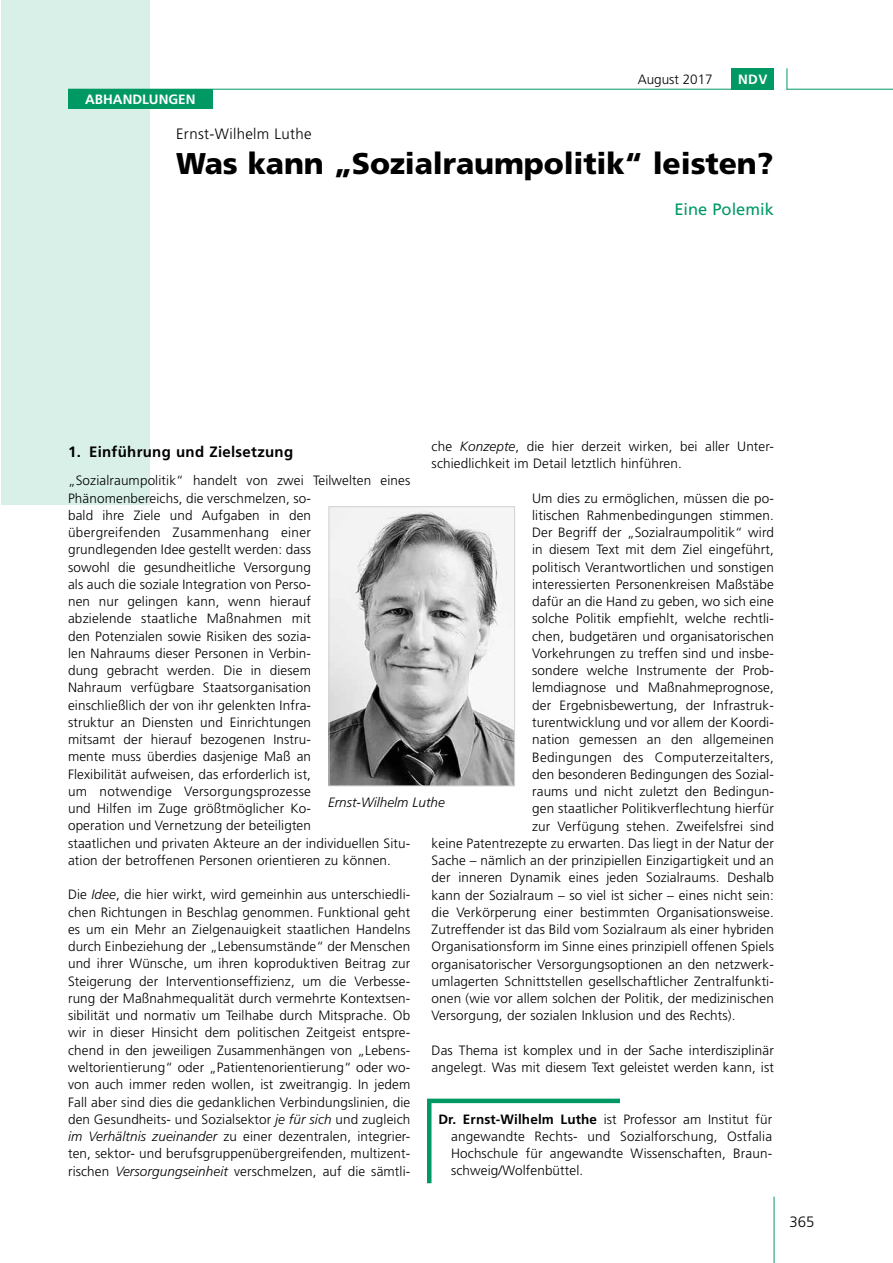
<style>
.page{position:relative;width:893px;height:1263px;background:#fff}
.page>*{position:absolute;margin:0;border:0;box-sizing:border-box;transform-origin:0 0}
.t1{font:900 30px "Frutiger LT";letter-spacing:-.005em;color:#000}
.t2{font:16.5px "Frutiger LT";color:#009964}
.t3{font:700 15px "Frutiger LT";letter-spacing:.02em;color:#000}
.t4{font:300 15px "Frutiger LT";letter-spacing:.02em;color:#000}
.t5{font:300 13.5px/17.2px "Frutiger LT";letter-spacing:.01em;color:#000}
.t6{font:italic 300 13.5px "Frutiger LT";color:#000}
.t7{font:700 13.5px "Frutiger LT";color:#fff}
.s1{font-style:italic}
.s2{font-weight:700}
</style>
<div class="page">
<div style="left:1px;top:0;width:149px;height:505px;background:#d9f0e8"></div>
<hr style="left:774px;top:1197px;width:1px;height:66px;background:#009964">
<hr style="left:787px;top:89px;width:106px;height:1px;background:#009964">
<hr style="left:68px;top:89px;width:706px;height:1px;background:#009964">
<svg style="left:787px;top:68px;width:1px;height:22px"></svg>
<div style="left:731px;top:68px;width:43px;height:21px;background:#009964"></div>
<div style="left:68px;top:90px;width:144px;height:19px;background:#009964"></div>
<img style="left:331px;top:508px;width:182px;height:276px">
<div style="left:329px;top:506px;width:186px;height:280px;border:1px solid #d1d3d4"></div>
<div style="left:427px;top:1098px;width:193px;height:5px;background:#009964"></div>
<hr style="left:427px;top:1102px;width:4px;height:81px;background:#009964">
<p class="t7" style="left:85px;top:92px;width:112px">ABHANDLUNGEN</p>
<p class="t5" style="left:638px;top:71px;width:77px">August 2017</p>
<p class="t7" style="left:738px;top:71px;width:31px">NDV</p>
<p class="t4" style="left:176px;top:125px;width:137px">Ernst-Wilhelm Luthe</p>
<h1 class="t1" style="left:176px;top:145px;width:599px">Was kann „Sozialraumpolitik“ leisten?</h1>
<p class="t2" style="left:674px;top:199px;width:101px">Eine Polemik</p>
<p class="t5" style="left:432px;top:438px;width:344px">che <span class="s1">Konzepte</span>, die hier derzeit wirken, bei aller Unter&shy;schiedlichkeit im Detail letztlich hinführen.</p>
<p class="t5" style="left:532px;top:490px;width:243px">Um dies zu ermöglichen, müssen die po-</p>
<p class="t5" style="left:532px;top:507px;width:243px">litischen Rahmenbedingungen stimmen.</p>
<p class="t5" style="left:532px;top:524px;width:243px">Der Begriff der „Sozialraumpolitik“ wird</p>
<p class="t5" style="left:532px;top:541px;width:243px">in diesem Text mit dem Ziel eingeführt,</p>
<p class="t5" style="left:532px;top:559px;width:243px">politisch Verantwortlichen und sonstigen</p>
<p class="t5" style="left:532px;top:576px;width:243px">interessierten Personenkreisen Maßstäbe</p>
<p class="t5" style="left:532px;top:593px;width:243px">dafür an die Hand zu geben, wo sich eine</p>
<p class="t5" style="left:532px;top:610px;width:243px">solche Politik empfiehlt, welche rechtli-</p>
<p class="t5" style="left:532px;top:628px;width:243px">chen, budgetären und organisatorischen</p>
<p class="t5" style="left:532px;top:645px;width:243px">Vorkehrungen zu treffen sind und insbe-</p>
<p class="t5" style="left:532px;top:662px;width:243px">sondere welche Instrumente der Prob-</p>
<p class="t5" style="left:532px;top:679px;width:243px">lemdiagnose und Maßnahmeprognose,</p>
<p class="t5" style="left:532px;top:697px;width:243px">der Ergebnisbewertung, der Infrastruk-</p>
<p class="t5" style="left:532px;top:714px;width:243px">turentwicklung und vor allem der Koordi-</p>
<p class="t5" style="left:532px;top:731px;width:243px">nation gemessen an den allgemeinen</p>
<p class="t5" style="left:532px;top:748px;width:243px">Bedingungen des Computerzeitalters,</p>
<p class="t5" style="left:532px;top:766px;width:243px">den besonderen Bedingungen des Sozial-</p>
<p class="t5" style="left:532px;top:783px;width:243px">raums und nicht zuletzt den Bedingun-</p>
<p class="t5" style="left:532px;top:800px;width:243px">gen staatlicher Politikverflechtung hierfür</p>
<p class="t5" style="left:532px;top:817px;width:243px">zur Verfügung stehen. Zweifelsfrei sind</p>
<p class="t5" style="left:432px;top:835px;width:344px">keine Patentrezepte zu erwarten. Das liegt in der Natur der</p>
<p class="t5" style="left:432px;top:852px;width:344px">Sache – nämlich an der prinzipiellen Einzigartigkeit und an</p>
<p class="t5" style="left:432px;top:869px;width:344px">der inneren Dynamik eines jeden Sozialraums. Deshalb</p>
<p class="t5" style="left:432px;top:886px;width:344px">kann der Sozialraum – so viel ist sicher – eines nicht sein:</p>
<p class="t5" style="left:432px;top:904px;width:344px">die Verkörperung einer bestimmten Organisationsweise.</p>
<p class="t5" style="left:432px;top:921px;width:344px">Zutreffender ist das Bild vom Sozialraum als einer hybriden</p>
<p class="t5" style="left:432px;top:938px;width:344px">Organisationsform im Sinne eines prinzipiell offenen Spiels</p>
<p class="t5" style="left:432px;top:955px;width:343px">organisatorischer Versorgungsoptionen an den netzwerk-</p>
<p class="t5" style="left:432px;top:973px;width:344px">umlagerten Schnittstellen gesellschaftlicher Zentralfunkti-</p>
<p class="t5" style="left:432px;top:990px;width:344px">onen (wie vor allem solchen der Politik, der medizinischen</p>
<p class="t5" style="left:432px;top:1007px;width:305px">Versorgung, der sozialen Inklusion und des Rechts).</p>
<p class="t5" style="left:432px;top:1042px;width:344px">Das Thema ist komplex und in der Sache interdisziplinär angelegt. Was mit diesem Text geleistet werden kann, ist</p>
<p class="t3" style="left:68px;top:443px;width:227px">1. Einführung und Zielsetzung</p>
<p class="t5" style="left:68px;top:472px;width:344px">„Sozialraumpolitik“ handelt von zwei Teilwelten eines Phänomenbereichs, die verschmelzen, so-<br>bald ihre Ziele und Aufgaben in den<br>übergreifenden Zusammenhang einer<br>grundlegenden Idee gestellt werden: dass<br>sowohl die gesundheitliche Versorgung<br>als auch die soziale Integration von Perso-<br>nen nur gelingen kann, wenn hierauf<br>abzielende staatliche Maßnahmen mit<br>den Potenzialen sowie Risiken des sozia-<br>len Nahraums dieser Personen in Verbin-<br>dung gebracht werden. Die in diesem<br>Nahraum verfügbare Staatsorganisation<br>einschließlich der von ihr gelenkten Infra-<br>struktur an Diensten und Einrichtungen<br>mitsamt der hierauf bezogenen Instru-<br>mente muss überdies dasjenige Maß an<br>Flexibilität aufweisen, das erforderlich ist,<br>um notwendige Versorgungsprozesse<br>und Hilfen im Zuge größtmöglicher Ko-<br>operation und Vernetzung der beteiligten<br>staatlichen und privaten Akteure an der individuellen Situ&shy;ation der betroffenen Personen orientieren zu können.</p>
<p class="t5" style="left:68px;top:886px;width:344px;text-align:justify">Die <span class="s1">Idee</span>, die hier wirkt, wird gemeinhin aus unterschiedli&shy;chen Richtungen in Beschlag genommen. Funktional geht es um ein Mehr an Zielgenauigkeit staatlichen Handelns durch Einbeziehung der „Lebensumstände“ der Menschen und ihrer Wünsche, um ihren koproduktiven Beitrag zur Steigerung der Interventionseffizienz, um die Verbesse&shy;rung der Maßnahmequalität durch vermehrte Kontextsen&shy;sibilität und normativ um Teilhabe durch Mitsprache. Ob wir in dieser Hinsicht dem politischen Zeitgeist entspre&shy;chend in den jeweiligen Zusammenhängen von „Lebens&shy;weltorientierung“ oder „Patientenorientierung“ oder wo&shy;von auch immer reden wollen, ist zweitrangig. In jedem Fall aber sind dies die gedanklichen Verbindungslinien, die den Gesundheits- und Sozialsektor <span class="s1">je für sich</span> und zugleich <span class="s1">im Verhältnis zueinander</span> zu einer dezentralen, integrier&shy;ten, sektor- und berufsgruppenübergreifenden, multizent&shy;rischen <span class="s1">Versorgungseinheit</span> verschmelzen, auf die sämtli-</p>
<p class="t6" style="left:328px;top:795px;width:118px">Ernst-Wilhelm Luthe</p>
<p class="t5" style="left:451px;top:1110px;width:323px;text-align:justify;text-indent:-13px"><span class="s2">Dr. Ernst-Wilhelm Luthe</span> ist Professor am Institut für angewandte Rechts- und Sozialforschung, Ostfalia Hochschule für angewandte Wissenschaften, Braun&shy;schweig/Wolfenbüttel.</p>
<p class="t4" style="left:789px;top:1213px;width:27px">365</p>
</div>
